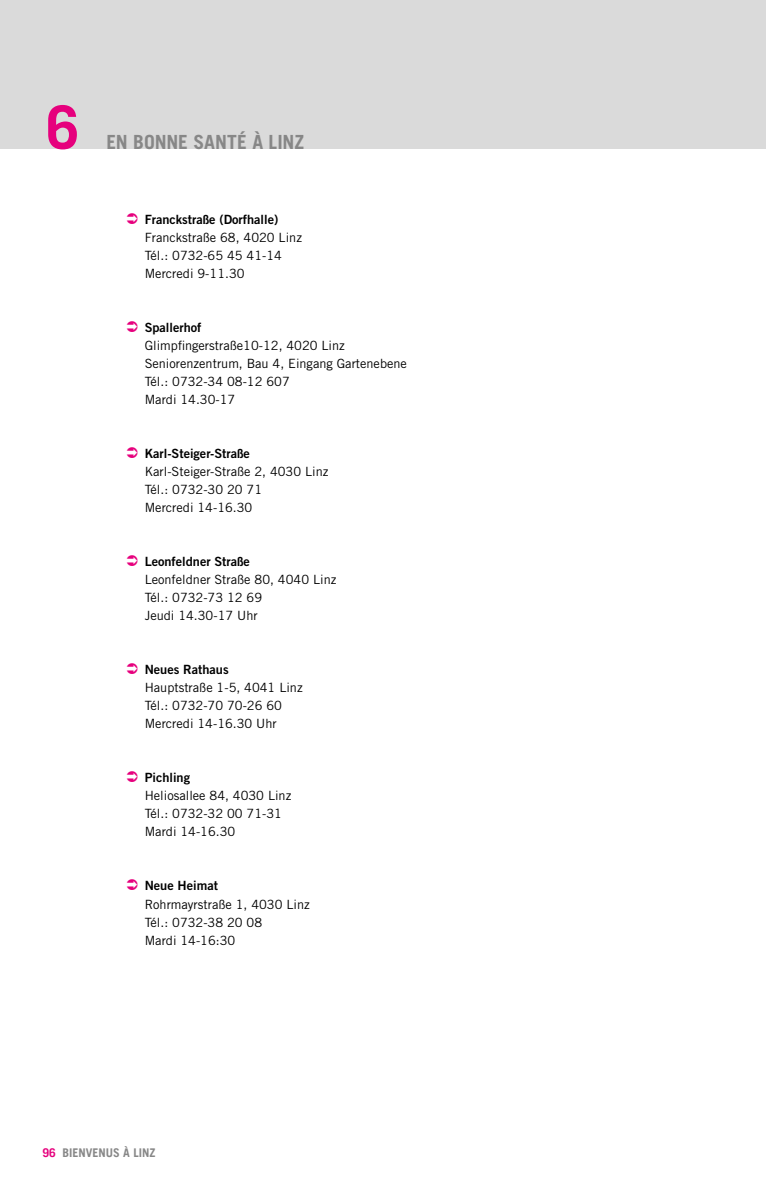
<style>
.page{position:relative;width:766px;height:1191px;background:#fff}
.page>*{position:absolute;margin:0;border:0;box-sizing:border-box;transform-origin:0 0}
.t1{font:700 60px "Trade Gothic";color:#e6007d}
.t2{font:700 19.5px "Trade Gothic LT Std";letter-spacing:-.005em;color:#878787}
.t3{font:12.75px/18px "Trade Gothic LT Std";color:#000}
.t4{font:12.75px "Trade Gothic LT Std Bd 2";color:#000}
.t5{font:700 12px "Trade Gothic";color:#878787}
.s1{color:#e6007d}
</style>
<div class="page">
<div style="left:0;top:0;width:765px;height:149px;background:#dadada"></div>
<h1 class="t1" style="left:46px;top:91px;width:35px">6</h1>
<h2 class="t2" style="left:106px;top:130px;width:199px">EN BONNE SANTÉ À LINZ</h2>
<p class="t4" style="left:145px;top:212px;width:135px">Franckstraße (Dorfhalle)</p>
<p class="t3" style="left:145px;top:228px;width:159px">Franckstraße 68, 4020 Linz<br>Tél.: 0732-65 45 41-14<br>Mercredi 9-11.30</p>
<p class="t4" style="left:145px;top:320px;width:58px">Spallerhof</p>
<p class="t3" style="left:145px;top:336px;width:264px">Glimpfingerstraße10-12, 4020 Linz<br>Seniorenzentrum, Bau 4, Eingang Gartenebene<br>Tél.: 0732-34 08-12 607<br>Mardi 14.30-17</p>
<p class="t4" style="left:145px;top:446px;width:107px">Karl-Steiger-Straße</p>
<p class="t3" style="left:145px;top:462px;width:185px">Karl-Steiger-Straße 2, 4030 Linz<br>Tél.: 0732-30 20 71<br>Mercredi 14-16.30</p>
<p class="t4" style="left:145px;top:554px;width:107px">Leonfeldner Straße</p>
<p class="t3" style="left:145px;top:570px;width:193px">Leonfeldner Straße 80, 4040 Linz<br>Tél.: 0732-73 12 69<br>Jeudi 14.30-17 Uhr</p>
<p class="t4" style="left:145px;top:662px;width:85px">Neues Rathaus</p>
<p class="t3" style="left:145px;top:678px;width:159px">Hauptstraße 1-5, 4041 Linz<br>Tél.: 0732-70 70-26 60<br>Mercredi 14-16.30 Uhr</p>
<p class="t4" style="left:145px;top:770px;width:47px">Pichling</p>
<p class="t3" style="left:145px;top:786px;width:148px">Heliosallee 84, 4030 Linz<br>Tél.: 0732-32 00 71-31<br>Mardi 14-16.30</p>
<p class="t4" style="left:145px;top:878px;width:75px">Neue Heimat</p>
<p class="t3" style="left:145px;top:894px;width:166px">Rohrmayrstraße 1, 4030 Linz<br>Tél.: 0732-38 20 08<br>Mardi 14-16:30</p>
<p class="t5" style="left:43px;top:1145px;width:114px"><span class="s1">96</span> BIENVENUS À LINZ</p>
</div>
